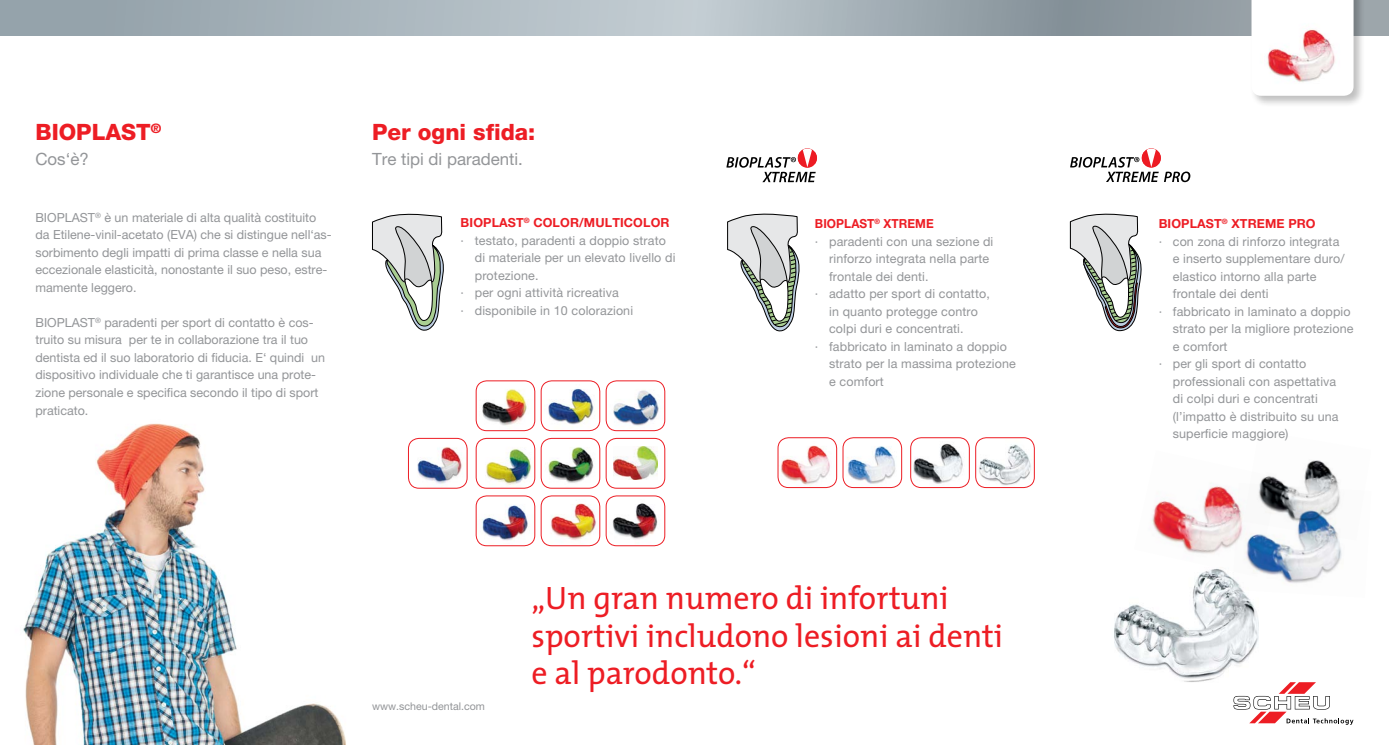
<style>
.page{position:relative;width:1389px;height:745px;background:#fff}
.page>*{position:absolute;margin:0;border:0;box-sizing:border-box;transform-origin:0 0}
.t1{font:32.5px/37.5px "The Mix";color:#ed1d24}
.t2{font:800 22.5px "Helvetica Neue LT Pro";color:#ed1d24}
.t3{font:16.88px "Helvetica Neue LT Pro";color:#939598}
.t4{font:12.5px/17.5px "Helvetica Neue LT Pro";letter-spacing:.01em;color:#939598}
.t5{font:700 12.5px "Helvetica Neue LT Pro";letter-spacing:.01em;color:#ed1d24}
.t6{font:700 12.5px "Helvetica Neue LT Pro";letter-spacing:.01em;color:#ed1d24;scale:.95 1}
.t7{font:10.62px "Helvetica Neue LT Pro";color:#939598}
</style>
<div class="page">
<img style="left:23px;top:423px;width:323px;height:321px">
<svg style="left:0;top:0;width:1389px;height:35px;background:#a2aeb5"></svg>
<div style="left:1250px;top:0;width:115px;height:107px;background:#000;opacity:.25"></div>
<svg style="left:1251px;top:0;width:103px;height:96px"></svg>
<svg style="left:1233px;top:682px;width:120px;height:42px"></svg>
<img style="left:1152px;top:486px;width:80px;height:68px">
<img style="left:1114px;top:568px;width:165px;height:120px">
<img style="left:1232px;top:490px;width:110px;height:107px">
<img style="left:1244px;top:460px;width:98px;height:80px">
<svg style="left:726px;top:148px;width:90px;height:34px"></svg>
<svg style="left:1070px;top:148px;width:120px;height:34px"></svg>
<img style="left:476px;top:382px;width:59px;height:48px">
<div style="left:476px;top:380px;width:59px;height:50px;border:1px solid #ed1d24;border-radius:11px"></div>
<img style="left:476px;top:497px;width:59px;height:48px">
<div style="left:476px;top:495px;width:59px;height:50px;border:1px solid #ed1d24;border-radius:11px"></div>
<img style="left:476px;top:438px;width:59px;height:50px">
<div style="left:476px;top:438px;width:59px;height:50px;border:1px solid #ed1d24;border-radius:11px"></div>
<img style="left:541px;top:382px;width:59px;height:48px">
<div style="left:541px;top:380px;width:59px;height:50px;border:1px solid #ed1d24;border-radius:11px"></div>
<img style="left:541px;top:497px;width:59px;height:48px">
<div style="left:541px;top:495px;width:59px;height:50px;border:1px solid #ed1d24;border-radius:11px"></div>
<img style="left:541px;top:438px;width:59px;height:50px">
<div style="left:541px;top:438px;width:59px;height:50px;border:1px solid #ed1d24;border-radius:11px"></div>
<img style="left:606px;top:382px;width:59px;height:48px">
<div style="left:606px;top:380px;width:59px;height:50px;border:1px solid #ed1d24;border-radius:11px"></div>
<img style="left:606px;top:497px;width:59px;height:48px">
<div style="left:606px;top:495px;width:59px;height:50px;border:1px solid #ed1d24;border-radius:11px"></div>
<img style="left:613px;top:446px;width:44px;height:33px">
<div style="left:606px;top:438px;width:59px;height:50px;border:1px solid #ed1d24;border-radius:11px"></div>
<img style="left:408px;top:438px;width:59px;height:50px">
<div style="left:408px;top:438px;width:59px;height:50px;border:1px solid #ed1d24;border-radius:11px"></div>
<img style="left:1260px;top:13px;width:93px;height:75px">
<img style="left:911px;top:439px;width:58px;height:48px">
<div style="left:910px;top:437px;width:60px;height:50px;border:1px solid #ed1d24;border-radius:11px"></div>
<img style="left:843px;top:438px;width:59px;height:49px">
<div style="left:843px;top:437px;width:59px;height:50px;border:1px solid #ed1d24;border-radius:11px"></div>
<img style="left:778px;top:438px;width:59px;height:49px">
<div style="left:778px;top:437px;width:59px;height:50px;border:1px solid #ed1d24;border-radius:11px"></div>
<img style="left:976px;top:439px;width:58px;height:48px">
<div style="left:975px;top:437px;width:60px;height:50px;border:1px solid #ed1d24;border-radius:11px"></div>
<svg style="left:1069px;top:213px;width:73px;height:119px"></svg>
<svg style="left:727px;top:213px;width:73px;height:119px"></svg>
<svg style="left:372px;top:213px;width:72px;height:118px"></svg>
<h2 class="t2" style="left:35px;top:119px;width:127px">BIOPLAST<sup>®</sup></h2>
<h3 class="t3" style="left:35px;top:149px;width:55px">Cos‘è?</h3>
<p class="t4" style="left:35px;top:208px;width:298px">BIOPLAST<sup>®</sup> è un materiale di alta qualità costituito da Etilene-vinil-acetato (EVA) che si distingue nell‘as&shy;sorbimento degli impatti di prima classe e nella sua eccezionale elasticità, nonostante il suo peso, estre&shy;mamente leggero.</p>
<p class="t4" style="left:35px;top:313px;width:291px">BIOPLAST<sup>®</sup> paradenti per sport di contatto è cos&shy;truito su misura per te in collaborazione tra il tuo dentista ed il suo laboratorio di fiducia. E‘ quindi un dispositivo individuale che ti garantisce una prote&shy;zione personale e specifica secondo il tipo di sport praticato.</p>
<h2 class="t2" style="left:372px;top:119px;width:165px">Per ogni sfida:</h2>
<h3 class="t3" style="left:372px;top:149px;width:152px">Tre tipi di paradenti.</h3>
<p class="t5" style="left:461px;top:215px;width:92px">BIOPLAST<sup>®</sup> COLO</p>
<p class="t5" style="left:570px;top:215px;width:44px">R/MULTICOLO</p>
<p class="t5" style="left:661px;top:215px;width:11px">R</p>
<p class="t4" style="left:461px;top:231px;width:207px">· testato, paradenti a doppio strato</p>
<p class="t4" style="left:475px;top:248px;width:202px">di materiale per un elevato livello di</p>
<p class="t4" style="left:475px;top:266px;width:65px">protezione.</p>
<p class="t4" style="left:461px;top:283px;width:160px">· per ogni attività ricreativa</p>
<p class="t4" style="left:461px;top:301px;width:174px">· disponibile in 10 colorazioni</p>
<p class="t6" style="left:815px;top:216px;width:127px">BIOPLAST<sup>®</sup> XTREME</p>
<p class="t4" style="left:815px;top:232px;width:180px">· paradenti con una sezione di</p>
<p class="t4" style="left:829px;top:249px;width:162px">rinforzo integrata nella parte</p>
<p class="t4" style="left:829px;top:267px;width:101px">frontale dei denti.</p>
<p class="t4" style="left:815px;top:284px;width:176px">· adatto per sport di contatto,</p>
<p class="t4" style="left:829px;top:302px;width:150px">in quanto protegge contro</p>
<p class="t4" style="left:829px;top:319px;width:136px">colpi duri e concentrati.</p>
<p class="t4" style="left:815px;top:337px;width:194px">· fabbricato in laminato a doppio</p>
<p class="t4" style="left:829px;top:354px;width:188px">strato per la massima protezione</p>
<p class="t4" style="left:829px;top:372px;width:56px">e comfort</p>
<p class="t7" style="left:372px;top:699px;width:114px">www.scheu-dental.com</p>
<h1 class="t1" style="left:531px;top:578px;width:473px">„Un gran numero di infortuni sportivi includono lesioni ai denti e al parodonto.“</h1>
<p class="t5" style="left:1159px;top:216px;width:159px">BIOPLAST<sup>®</sup> XTREME PRO</p>
<p class="t4" style="left:1159px;top:232px;width:182px">· con zona di rinforzo integrata</p>
<p class="t4" style="left:1173px;top:249px;width:173px">e inserto supplementare duro/</p>
<p class="t4" style="left:1173px;top:267px;width:145px">elastico intorno alla parte</p>
<p class="t4" style="left:1173px;top:284px;width:97px">frontale dei denti</p>
<p class="t4" style="left:1159px;top:302px;width:194px">· fabbricato in laminato a doppio</p>
<p class="t4" style="left:1173px;top:319px;width:182px">strato per la migliore protezione</p>
<p class="t4" style="left:1173px;top:337px;width:56px">e comfort</p>
<p class="t4" style="left:1159px;top:354px;width:149px">· per gli sport di contatto</p>
<p class="t4" style="left:1173px;top:372px;width:165px">professionali con aspettativa</p>
<p class="t4" style="left:1173px;top:389px;width:146px">di colpi duri e concentrati</p>
<p class="t4" style="left:1173px;top:407px;width:167px">(l’impatto è distribuito su una</p>
<p class="t4" style="left:1173px;top:424px;width:117px">superficie maggiore)</p>
</div>
